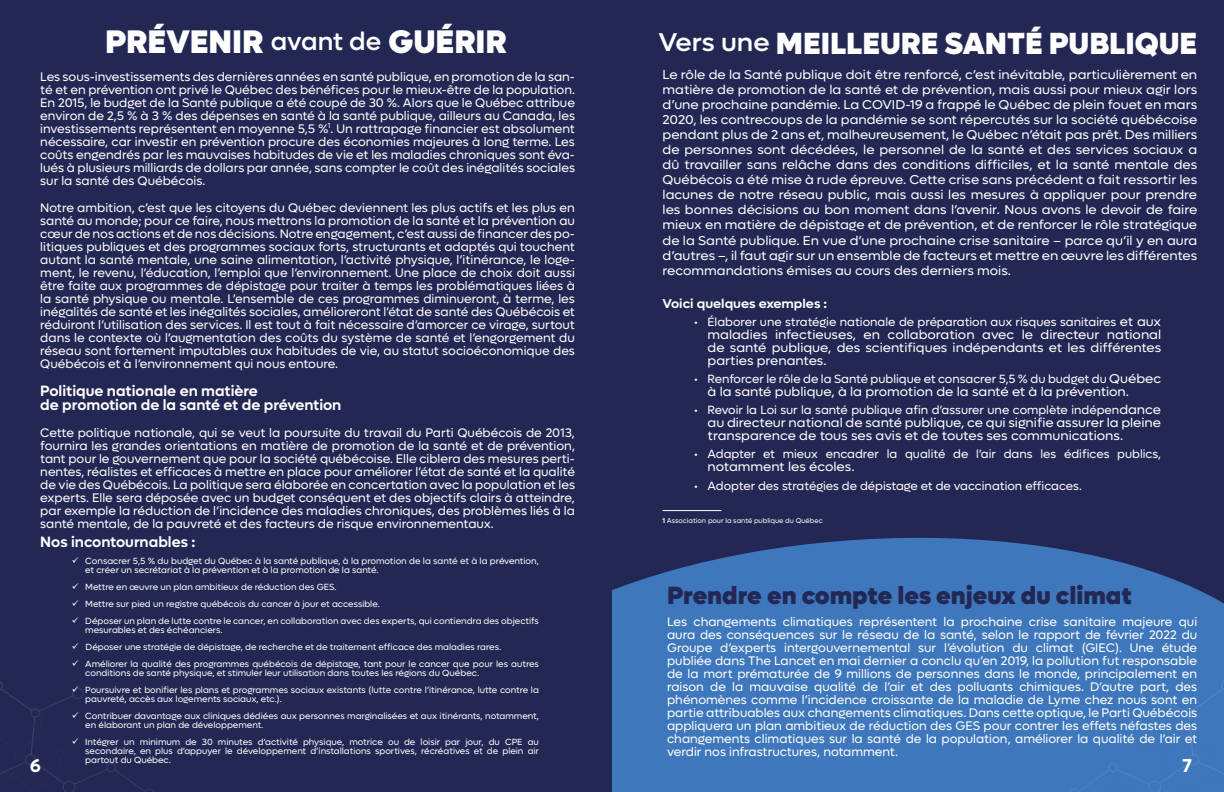
<style>
.page{position:relative;width:1224px;height:792px;background:#fff}
.page>*{position:absolute;margin:0;border:0;box-sizing:border-box;transform-origin:0 0}
.t1{font:900 32.8px "Lufga";color:#fff}
.t2{font:900 30.7px "Lufga";color:#fff}
.t3{font:900 25px "Lufga";color:#222753}
.t4{font:600 18.7px "Lufga";color:#fff}
.t5{font:600 15px/14px "Lufga";color:#fff}
.t6{font:12.9px/15.1px "Lufga";color:#fff;text-align:justify;scale:1.04 1}
.t7{font:600 12.9px "Lufga";color:#fff;scale:1.04 1}
.t8{font:12.5px/13px "Lufga";color:#fff;text-align:justify}
.t9{font:12px "Lufga";color:#fff}
.t10{font:9px/9px "Lufga";color:#fff}
.t11{font:7px "Lufga";color:#fff}
.s1{font-weight:500;font-size:25.7px}
.s2{font-weight:500;font-size:25.8px}
.s3{font-size:12.9px}
.s4{font-weight:600}
</style>
<div class="page">
<div style="left:612px;top:0;width:612px;height:792px;background:#222753"></div>
<svg style="left:612px;top:537px;width:434px;height:255px;fill:#3e77bc"></svg>
<div style="left:0;top:0;width:612px;height:792px;background:#222753"></div>
<svg style="left:941px;top:547px;width:282px;height:245px"></svg>
<div style="left:1032px;top:603px;width:192px;height:189px;background:#3e77bc"></div>
<hr style="left:663px;top:510px;width:59px;height:1px;background:#fff">
<svg style="left:0;top:681px;width:154px;height:111px"></svg>
<h1 class="t1" style="left:105px;top:21px;width:403px">PRÉVENIR <span class="s1">avant de</span> GUÉRIR</h1>
<p class="t8" style="left:40px;top:70px;width:536px">Les sous-investissements des dernières années en santé publique, en promotion de la san&shy;té et en prévention ont privé le Québec des bénéfices pour le mieux-être de la population.<br>En 2015, le budget de la Santé publique a été coupé de 30 %. Alors que le Québec attribue environ de 2,5 % à 3 % des dépenses en santé à la santé publique, ailleurs au Canada, les investissements représentent en moyenne 5,5 %<sup>1</sup>. Un rattrapage financier est absolument nécessaire, car investir en prévention procure des économies majeures à long terme. Les coûts engendrés par les mauvaises habitudes de vie et les maladies chroniques sont éva&shy;lués à plusieurs milliards de dollars par année, sans compter le coût des inégalités sociales sur la santé des Québécois.</p>
<p class="t8" style="left:40px;top:201px;width:536px">Notre ambition, c’est que les citoyens du Québec deviennent les plus actifs et les plus en santé au monde; pour ce faire, nous mettrons la promotion de la santé et la prévention au cœur de nos actions et de nos décisions. Notre engagement, c’est aussi de financer des po&shy;litiques publiques et des programmes sociaux forts, structurants et adaptés qui touchent autant la santé mentale, une saine alimentation, l’activité physique, l’itinérance, le loge&shy;ment, le revenu, l’éducation, l’emploi que l’environnement. Une place de choix doit aussi être faite aux programmes de dépistage pour traiter à temps les problématiques liées à la santé physique ou mentale. L’ensemble de ces programmes diminueront, à terme, les inégalités de santé et les inégalités sociales, amélioreront l’état de santé des Québécois et réduiront l’utilisation des services. Il est tout à fait nécessaire d’amorcer ce virage, surtout dans le contexte où l’augmentation des coûts du système de santé et l’engorgement du réseau sont fortement imputables aux habitudes de vie, au statut socioéconomique des Québécois et à l’environnement qui nous entoure.</p>
<p class="t5" style="left:40px;top:383px;width:303px">Politique nationale en matière<br>de promotion de la santé et de prévention</p>
<p class="t8" style="left:40px;top:426px;width:536px">Cette politique nationale, qui se veut la poursuite du travail du Parti Québécois de 2013, fournira les grandes orientations en matière de promotion de la santé et de prévention, tant pour le gouvernement que pour la société québécoise. Elle ciblera des mesures perti&shy;nentes, réalistes et efficaces à mettre en place pour améliorer l’état de santé et la qualité de vie des Québécois. La politique sera élaborée en concertation avec la population et les experts. Elle sera déposée avec un budget conséquent et des objectifs clairs à atteindre, par exemple la réduction de l’incidence des maladies chroniques, des problèmes liés à la santé mentale, de la pauvreté et des facteurs de risque environnementaux.</p>
<p class="t5" style="left:40px;top:534px;width:157px">Nos incontournables :</p>
<p class="t10" style="left:85px;top:556px;width:455px;text-indent:-14px">✓ Consacrer 5,5 % du budget du Québec à la santé publique, à la promotion de la santé et à la prévention, et créer un secrétariat à la prévention et à la promotion de la santé.</p>
<p class="t10" style="left:72px;top:582px;width:266px">✓ Mettre en œuvre un plan ambitieux de réduction des GES.</p>
<p class="t10" style="left:72px;top:599px;width:310px">✓ Mettre sur pied un registre québécois du cancer à jour et accessible.</p>
<p class="t10" style="left:85px;top:616px;width:455px;text-indent:-14px">✓ Déposer un plan de lutte contre le cancer, en collaboration avec des experts, qui contiendra des objectifs mesurables et des échéanciers.</p>
<p class="t10" style="left:72px;top:642px;width:431px">✓ Déposer une stratégie de dépistage, de recherche et de traitement efficace des maladies rares.</p>
<p class="t10" style="left:85px;top:659px;width:455px;text-indent:-14px">✓ Améliorer la qualité des programmes québécois de dépistage, tant pour le cancer que pour les autres conditions de santé physique, et stimuler leur utilisation dans toutes les régions du Québec.</p>
<p class="t10" style="left:85px;top:685px;width:455px;text-indent:-14px">✓ Poursuivre et bonifier les plans et programmes sociaux existants (lutte contre l’itinérance, lutte contre la pauvreté, accès aux logements sociaux, etc.).</p>
<p class="t10" style="left:85px;top:711px;width:455px;text-indent:-14px">✓ Contribuer davantage aux cliniques dédiées aux personnes marginalisées et aux itinérants, notamment, en élaborant un plan de développement.</p>
<p class="t10" style="left:85px;top:737px;width:455px;text-align:justify;text-indent:-14px">✓ Intégrer un minimum de 30 minutes d’activité physique, motrice ou de loisir par jour, du CPE au secondaire, en plus d’appuyer le développement d’installations sportives, récréatives et de plein air partout du Québec.</p>
<h2 class="t2" style="left:659px;top:25px;width:540px"><span class="s2">Vers une</span> MEILLEURE SANTÉ PUBLIQUE</h2>
<p class="t6" style="left:663px;top:67px;width:516px">Le rôle de la Santé publique doit être renforcé, c’est inévitable, particulièrement en matière de promotion de la santé et de prévention, mais aussi pour mieux agir lors d’une prochaine pandémie. La COVID-19 a frappé le Québec de plein fouet en mars 2020, les contrecoups de la pandémie se sont répercutés sur la société québécoise pendant plus de 2 ans et, malheureusement, le Québec n’était pas prêt. Des milliers de personnes sont décédées, le personnel de la santé et des services sociaux a dû travailler sans relâche dans des conditions difficiles, et la santé mentale des Québécois a été mise à rude épreuve. Cette crise sans précédent a fait ressortir les lacunes de notre réseau public, mais aussi les mesures à appliquer pour prendre les bonnes décisions au bon moment dans l’avenir. Nous avons le devoir de faire mieux en matière de dépistage et de prévention, et de renforcer le rôle stratégique de la Santé publique. En vue d’une prochaine crise sanitaire – parce qu’il y en aura d’autres –, il faut agir sur un ensemble de facteurs et mettre en œuvre les différentes recommandations émises au cours des derniers mois.</p>
<p class="t7" style="left:663px;top:296px;width:160px">Voici quelques exemples :</p>
<p class="t9" style="left:694px;top:315px;width:469px">• Élaborer une stratégie nationale de préparation aux risques sanitaires <span class="s3">et aux</span></p>
<p class="t6" style="left:708px;top:328px;width:438px;line-height:12.9px">maladies infectieuses, en collaboration avec le directeur national de santé publique, des scientifiques indépendants et les différentes parties prenantes.</p>
<p class="t9" style="left:694px;top:372px;width:469px">• Renforcer le rôle de la Santé publique et consacrer 5,5 % du budget du <span class="s3">Québec</span></p>
<p class="t6" style="left:708px;top:384px;width:407px">à la santé publique, à la promotion de la santé et à la prévention.</p>
<p class="t9" style="left:694px;top:403px;width:469px">• Revoir la Loi sur la santé publique afin d’assurer une complète indépen<span class="s3">dance</span></p>
<p class="t6" style="left:708px;top:416px;width:438px;line-height:12.9px">au directeur national de santé publique, ce qui signifie assurer la pleine transparence de tous ses avis et de toutes ses communications.</p>
<p class="t9" style="left:694px;top:447px;width:469px">• Adapter et mieux encadrer la qualité de l’air dans les édifices publics,</p>
<p class="t6" style="left:708px;top:459px;width:143px">notamment les écoles.</p>
<p class="t9" style="left:694px;top:479px;width:389px">• Adopter des stratégies de dépistage et de vaccination efficaces.</p>
<p class="t11" style="left:663px;top:517px;width:162px"><span class="s4">1</span> Association pour la santé publique du Québec</p>
<h3 class="t3" style="left:667px;top:580px;width:466px">Prendre en compte les enjeux du climat</h3>
<p class="t8" style="left:667px;top:615px;width:532px">Les changements climatiques représentent la prochaine crise sanitaire majeure qui aura des conséquences sur le réseau de la santé, selon le rapport de février 2022 du Groupe d’experts intergouvernemental sur l’évolution du climat (GIEC). Une étude publiée dans The Lancet en mai dernier a conclu qu’en 2019, la pollution fut responsable de la mort prématurée de 9 millions de personnes dans le monde, principalement en raison de la mauvaise qualité de l’air et des polluants chimiques. D’autre part, des phénomènes comme l’incidence croissante de la maladie de Lyme chez nous sont en partie attribuables aux changements climatiques. Dans cette optique, le Parti Québécois appliquera un plan ambitieux de réduction des GES pour contrer les effets néfastes des changements climatiques sur la santé de la population, améliorer la qualité de l’air et verdir nos infrastructures, notamment.</p>
<h3 class="t4" style="left:30px;top:755px;width:12px">6</h3>
<h3 class="t4" style="left:1182px;top:755px;width:11px">7</h3>
</div>
